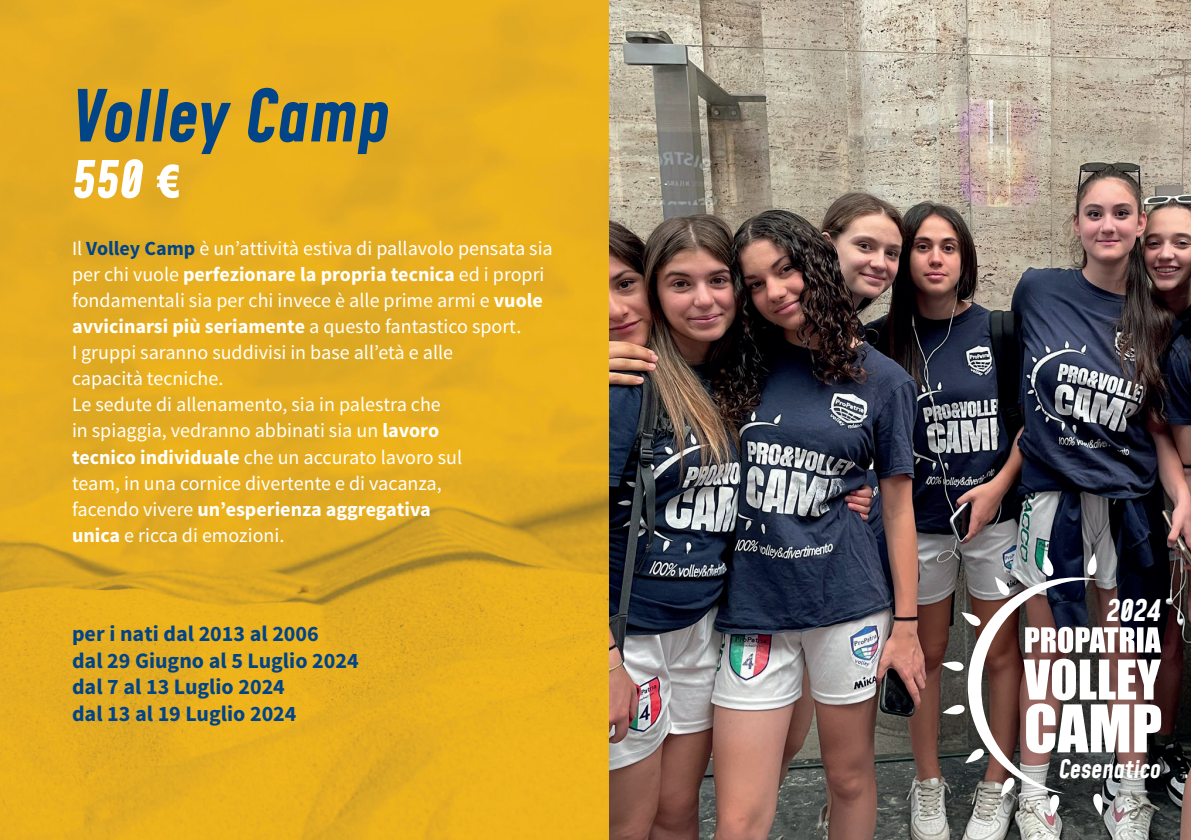
<style>
.page{position:relative;width:1191px;height:840px;background:#fff}
.page>*{position:absolute;margin:0;border:0;box-sizing:border-box;transform-origin:0 0}
.t1{font:italic 300 70px "Mohave";color:#014487}
.t2{font:italic 300 50px "Mohave";color:#fff}
.t3{font:italic 300 29px "Mohave";color:#fff}
.t4{font:italic 300 24.8px "Mohave";color:#fff}
.t5{font:700 22px/26.4px "Source Sans Pro";color:#014487}
.t6{font:20px/26px "Source Sans Pro";color:#fff}
.s1{font-family:"Abadi";font-weight:800;font-style:normal;font-stretch:condensed}
.s2{font-weight:700;color:#014487}
.s3{font-weight:700}
</style>
<div class="page">
<img style="left:0;top:0;width:609px;height:839px">
<img style="left:609px;top:0;width:582px;height:839px">
<svg style="left:941px;top:552px;width:220px;height:264px"></svg>
<h1 class="t1" style="left:72px;top:72px;width:319px">Volley Camp</h1>
<h2 class="t2" style="left:72px;top:148px;width:111px">550 <span class="s1">€</span></h2>
<p class="t6" style="left:72px;top:236px;width:482px">Il <span class="s2">Volley Camp</span> è un’attività estiva di pallavolo pensata sia per chi vuole <span class="s3">perfezionare la propria tecnica</span> ed i propri fondamentali sia per chi invece è alle prime armi e <span class="s3">vuole avvicinarsi più seriamente</span> a questo fantastico sport.<br>I gruppi saranno suddivisi in base all’età e alle<br>capacità tecniche.<br>Le sedute di allenamento, sia in palestra che<br>in spiaggia, vedranno abbinati sia un <span class="s3">lavoro<br>tecnico individuale</span> che un accurato lavoro sul<br>team, in una cornice divertente e di vacanza,<br>facendo vivere <span class="s3">un’esperienza aggregativa<br>unica</span> e ricca di emozioni.</p>
<p class="t5" style="left:72px;top:621px;width:288px">per i nati dal 2013 al 2006<br>dal 29 Giugno al 5 Luglio 2024 dal 7 al 13 Luglio 2024<br>dal 13 al 19 Luglio 2024</p>
<h3 class="t3" style="left:1106px;top:591px;width:56px">2024</h3>
<p class="t4" style="left:1058px;top:753px;width:104px">Cesenatico</p>
</div>
